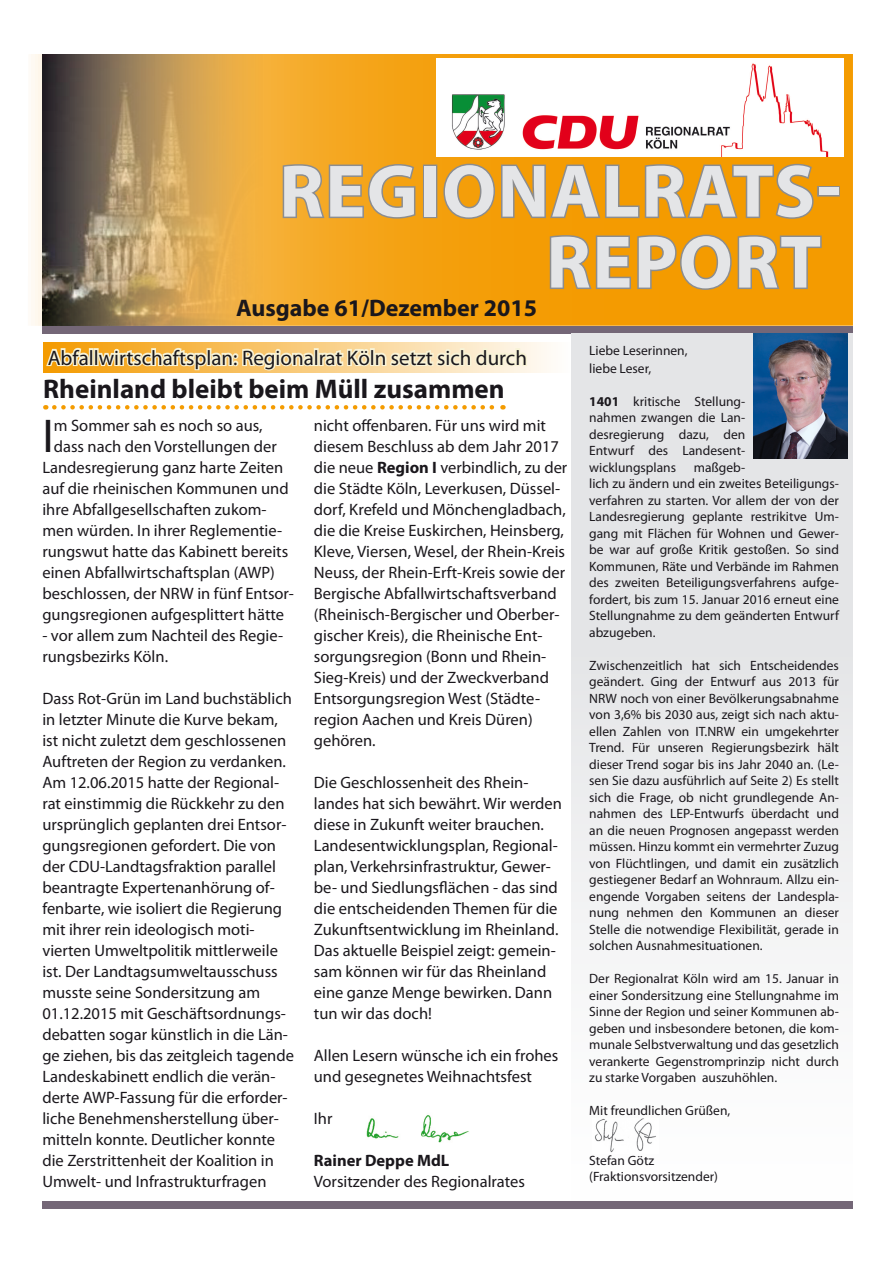
<style>
.page{position:relative;width:893px;height:1263px;background:#fff}
.page>*{position:absolute;margin:0;border:0;box-sizing:border-box;transform-origin:0 0}
.Titel{font:700 75px "Myriad Pro";letter-spacing:.02em;color:#e4e5e7}
.Textkörper{font:47.7px "Myriad Pro";color:#1a171c}
.Textkörper-2{font:700 27px "Myriad Pro";color:#1a171c}
.Titel-2{font:700 24px "Myriad Pro";color:#1a171c}
.Textkörper-3{font:21px "Myriad Pro";color:#1a171c}
.Textkörper-4{font:16.5px/21px "Myriad Pro";color:#1a171c}
.Textkörper-5{font:700 16.5px "Myriad Pro";color:#1a171c}
.Textkörper-6{font:13.5px/16.5px "Myriad Pro";color:#1a171c;text-align:justify}
.s1{font-weight:700}
</style>
<div class="page">
<div style="left:43px;top:342px;width:526px;height:30px;background:#fefaf3"></div>
<svg style="left:31px;top:54px;width:822px;height:272px;background:#f3a621"></svg>
<img style="left:43px;top:54px;width:219px;height:272px">
<svg style="left:281px;top:163px;width:136px;height:57px;background:#d59f40"></svg>
<div style="left:423px;top:165px;width:14px;height:53px;border:3px solid #8c8d8f"></div>
<svg style="left:442px;top:162px;width:373px;height:59px;background:#d99726"></svg>
<div style="left:817px;top:186px;width:23px;height:11px;border:3px solid #8c8d8f"></div>
<svg style="left:548px;top:233px;width:275px;height:58px;background:#d89725"></svg>
<div style="left:43px;top:326px;width:810px;height:7px;background:#746777"></div>
<div style="left:572px;top:333px;width:281px;height:868px;background:linear-gradient(to bottom,#dedfe1,#fdfdfd)"></div>
<svg style="left:44px;top:235px;width:484px;height:175px"></svg>
<div style="left:43px;top:1201px;width:810px;height:8px;background:#746777"></div>
<img style="left:754px;top:333px;width:94px;height:126px">
<img style="left:593px;top:1118px;width:66px;height:35px">
<img style="left:437px;top:59px;width:407px;height:97px">
<img style="left:366px;top:1115px;width:103px;height:28px">
<p class="Titel" style="left:279px;top:142px;width:563px">REGIONALRATS-</p>
<p class="Titel" style="left:546px;top:213px;width:276px">REPORT</p>
<p class="Titel-2" style="left:236px;top:292px;width:303px">Ausgabe 61/Dezember 2015</p>
<p class="Textkörper-3" style="left:48px;top:345px;width:481px">Abfallwirtschaftsplan: Regionalrat Köln setzt sich durch</p>
<p class="Textkörper-2" style="left:43px;top:372px;width:463px">Rheinland bleibt beim Müll zusammen</p>
<p class="Textkörper-6" style="left:589px;top:342px;width:100px">Liebe Leserinnen,</p>
<p class="Textkörper-6" style="left:589px;top:360px;width:63px">liebe Leser,</p>
<p class="Textkörper-6" style="left:589px;top:393px;width:158px"><span class="s1">1401</span> kritische Stellung&shy;nahmen zwangen die Lan&shy;desregierung dazu, den Entwurf des Landesent&shy;wicklungsplans</p>
<p class="Textkörper-4" style="left:314px;top:414px;width:255px">nicht offenbaren. Für uns wird mit diesem Beschluss ab dem Jahr 2017 die neue <span class="s1">Region I</span> verbindlich, zu der die Städte Köln, Leverkusen, Düssel&shy;dorf, Krefeld und Mönchengladbach, die die Kreise Euskirchen, Heinsberg, Kleve, Viersen, Wesel, der Rhein-Kreis Neuss, der Rhein-Erft-Kreis sowie der Bergische Abfallwirtschaftsverband (Rheinisch-Bergischer und Oberber&shy;gischer Kreis), die Rheinische Ent&shy;sorgungsregion (Bonn und Rhein-Sieg-Kreis) und der Zweckverband Entsorgungsregion West (Städte&shy;region Aachen und Kreis Düren) gehören.</p>
<p class="Textkörper-4" style="left:314px;top:771px;width:250px">Die Geschlossenheit des Rhein&shy;landes hat sich bewährt. Wir werden diese in Zukunft weiter brauchen.<br>Landesentwicklungsplan, Regional&shy;plan, Verkehrsinfrastruktur, Gewer&shy;be- und Siedlungsflächen - das sind die entscheidenden Themen für die Zukunftsentwicklung im Rheinland.<br>Das aktuelle Beispiel zeigt: gemein&shy;sam können wir für das Rheinland eine ganze Menge bewirken. Dann tun wir das doch!</p>
<p class="Textkörper-4" style="left:314px;top:1044px;width:246px">Allen Lesern wünsche ich ein frohes und gesegnetes Weihnachtsfest</p>
<p class="Textkörper-4" style="left:314px;top:1107px;width:20px">Ihr</p>
<p class="Textkörper-5" style="left:314px;top:1149px;width:137px">Rainer Deppe MdL</p>
<p class="Textkörper-4" style="left:314px;top:1170px;width:213px">Vorsitzender des Regionalrates</p>
<p class="Textkörper" style="left:42px;top:406px;width:13px">I</p>
<p class="Textkörper-4" style="left:54px;top:414px;width:210px">m Sommer sah es noch so aus,</p>
<p class="Textkörper-4" style="left:54px;top:435px;width:225px">dass nach den Vorstellungen der</p>
<p class="Textkörper-4" style="left:42px;top:456px;width:242px">Landesregierung ganz harte Zeiten</p>
<p class="Textkörper-4" style="left:42px;top:477px;width:248px">auf die rheinischen Kommunen und</p>
<p class="Textkörper-4" style="left:42px;top:498px;width:226px">ihre Abfallgesellschaften zukom-</p>
<p class="Textkörper-4" style="left:42px;top:519px;width:241px">men würden. In ihrer Reglementie-</p>
<p class="Textkörper-4" style="left:42px;top:540px;width:247px">rungswut hatte das Kabinett bereits</p>
<p class="Textkörper-4" style="left:42px;top:561px;width:234px">einen Abfallwirtschaftsplan (AWP)</p>
<p class="Textkörper-4" style="left:42px;top:582px;width:253px">beschlossen, der NRW in fünf Entsor-</p>
<p class="Textkörper-4" style="left:42px;top:603px;width:243px">gungsregionen aufgesplittert hätte</p>
<p class="Textkörper-4" style="left:42px;top:624px;width:242px">- vor allem zum Nachteil des Regie&shy;rungsbezirks Köln.</p>
<p class="Textkörper-4" style="left:42px;top:687px;width:253px">Dass Rot-Grün im Land buchstäblich in letzter Minute die Kurve bekam, ist nicht zuletzt dem geschlossenen Auftreten der Region zu verdanken.<br>Am 12.06.2015 hatte der Regional&shy;rat einstimmig die Rückkehr zu den ursprünglich geplanten drei Entsor&shy;gungsregionen gefordert. Die von der CDU-Landtagsfraktion parallel beantragte Expertenanhörung of&shy;fenbarte, wie isoliert die Regierung mit ihrer rein ideologisch moti&shy;vierten Umweltpolitik mittlerweile ist. Der Landtagsumweltausschuss musste seine Sondersitzung am 01.12.2015 mit Geschäftsordnungs&shy;debatten sogar künstlich in die Län&shy;ge ziehen, bis das zeitgleich tagende Landeskabinett endlich die verän&shy;derte AWP-Fassung für die erforder&shy;liche Benehmensherstellung über&shy;mitteln konnte. Deutlicher konnte die Zerstrittenheit der Koalition in Umwelt- und Infrastrukturfragen</p>
<p class="Textkörper-6" style="left:589px;top:459px;width:251px;text-align:left;text-indent:105px">maßgeb-<br>lich zu ändern und ein zweites Beteiligungs&shy;verfahren zu starten. Vor allem der von der Landesregierung geplante restrikitve Um&shy;gang mit Flächen für Wohnen und Gewer&shy;be war auf große Kritik gestoßen. So sind Kommunen, Räte und Verbände im Rahmen des zweiten Beteiligungsverfahrens aufge&shy;fordert, bis zum 15. Januar 2016 erneut eine Stellungnahme zu dem geänderten Entwurf abzugeben.</p>
<p class="Textkörper-6" style="left:589px;top:657px;width:251px">Zwischenzeitlich hat sich Entscheidendes geändert. Ging der Entwurf aus 2013 für NRW noch von einer Bevölkerungsabnahme von 3,6% bis 2030 aus, zeigt sich nach aktu&shy;ellen Zahlen von IT.NRW ein umgekehrter Trend. Für unseren Regierungsbezirk hält dieser Trend sogar bis ins Jahr 2040 an. (Le&shy;sen Sie dazu ausführlich auf Seite 2) Es stellt sich die Frage, ob nicht grundlegende An&shy;nahmen des LEP-Entwurfs überdacht und an die neuen Prognosen angepasst werden müssen. Hinzu kommt ein vermehrter Zuzug von Flüchtlingen, und damit ein zusätzlich gestiegener Bedarf an Wohnraum. Allzu ein&shy;engende Vorgaben seitens der Landespla&shy;nung nehmen den Kommunen an dieser Stelle die notwendige Flexibilität, gerade in solchen Ausnahmesituationen.</p>
<p class="Textkörper-6" style="left:589px;top:970px;width:251px">Der Regionalrat Köln wird am 15. Januar in einer Sondersitzung eine Stellungnahme im Sinne der Region und seiner Kommunen ab&shy;geben und insbesondere betonen, die kom&shy;munale Selbstverwaltung und das gesetzlich verankerte Gegenstromprinzip nicht durch zu starke Vorgaben auszuhöhlen.</p>
<p class="Textkörper-6" style="left:589px;top:1102px;width:143px">Mit freundlichen Grüßen,</p>
<p class="Textkörper-6" style="left:589px;top:1152px;width:67px">Stefan Götz</p>
<p class="Textkörper-6" style="left:589px;top:1168px;width:130px">(Fraktionsvorsitzender)</p>
</div>
